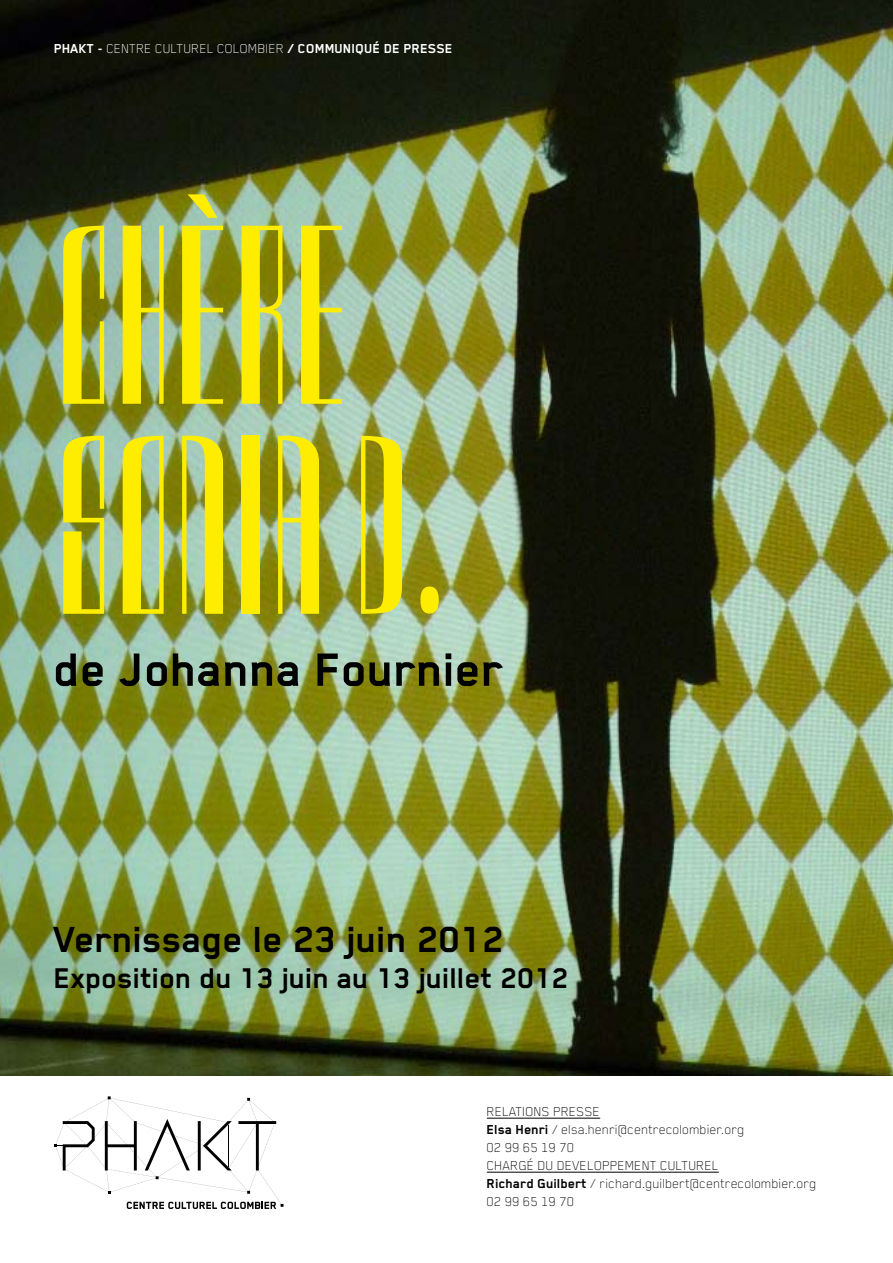
<style>
.page{position:relative;width:893px;height:1263px;background:#fff}
.page>*{position:absolute;margin:0;border:0;box-sizing:border-box;transform-origin:0 0}
.t1{font:210px/210px "Urkelian";color:#ffed00}
.t2{font:700 54px "Blender";color:#000}
.t3{font:700 42px "Blender";color:#000}
.t4{font:700 33px "Blender";color:#000}
.t5{font:100 15px/18px "Blender";color:#000}
.t6{font:700 15px "Blender";color:#fff}
.s1{font-weight:100}
.s2{font-weight:700}
</style>
<div class="page">
<img style="left:0;top:0;width:893px;height:1076px">
<hr style="left:487px;top:1118px;width:113px;height:1px;background:#000">
<hr style="left:487px;top:1172px;width:232px;height:1px;background:#000">
<svg style="left:54px;top:1096px;width:229px;height:113px"></svg>
<p class="t6" style="left:54px;top:40px;width:401px">PHAKT - <span class="s1">CENTRE CULTUREL COLOMBIER</span> / COMMUNIQUÉ DE PRESSE</p>
<h1 class="t1" style="left:54px;top:205px;width:395px">CHÈRE<br>SONIA D.</h1>
<h2 class="t2" style="left:54px;top:640px;width:452px">de Johanna Fournier</h2>
<h3 class="t3" style="left:54px;top:917px;width:452px">Vernissage le 23 juin 2012</h3>
<h3 class="t4" style="left:54px;top:960px;width:516px">Exposition du 13 juin au 13 juillet 2012</h3>
<p class="t5" style="left:487px;top:1102px;width:331px">RELATIONS PRESSE<br><span class="s2">Elsa Henri</span> / elsa.henri@centrecolombier.org<br>02 99 65 19 70<br>CHARGÉ DU DEVELOPPEMENT CULTUREL<br><span class="s2">Richard Guilbert</span> / richard.guilbert@centrecolombier.org<br>02 99 65 19 70</p>
</div>
